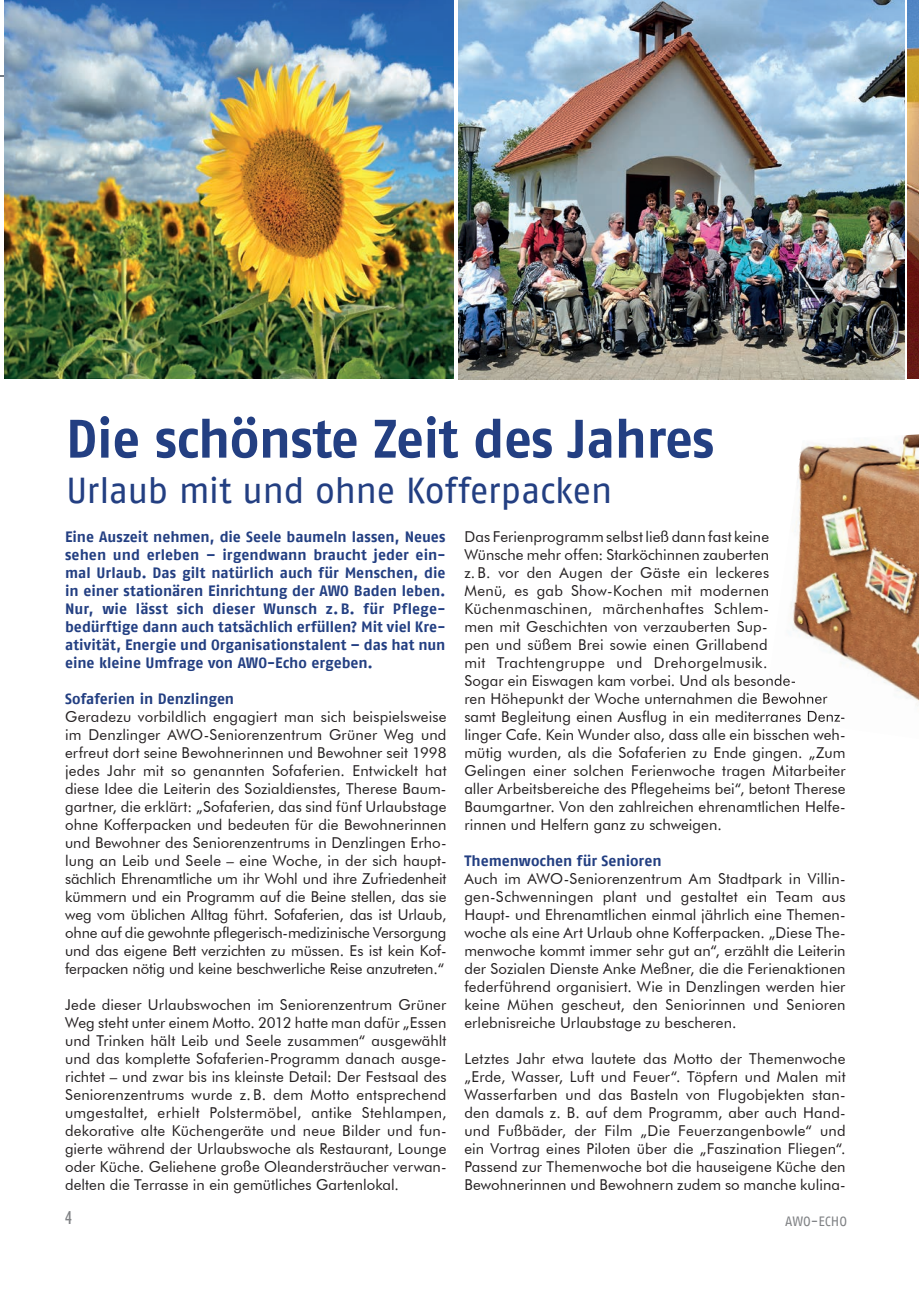
<style>
.page{position:relative;width:919px;height:1289px;background:#fff}
.page>*{position:absolute;margin:0;border:0;box-sizing:border-box;transform-origin:0 0}
.t1{font:700 54px "AWO Fago Office";letter-spacing:-.01em;color:#233f82}
.t2{font:36px "AWO Fago Office";letter-spacing:-.02em;color:#233f82}
.t3{font:500 condensed 18px "Futura BT";color:#808285}
.t4{font:15px/18px "Futura BT";letter-spacing:.01em;color:#231f20;text-align:justify}
.t5{font:700 15px/18px "AWO Fago Office";letter-spacing:-.005em;color:#233f82;text-align:justify}
.t6{font:13.5px "AWO Fago Office";color:#808285}
</style>
<div class="page">
<hr style="left:0;top:75px;width:314px;height:2px;background:#737b84">
<img style="left:5px;top:0;width:448px;height:378px">
<img style="left:790px;top:434px;width:128px;height:285px">
<img style="left:768px;top:674px;width:27px;height:15px">
<img style="left:765px;top:692px;width:62px;height:15px">
<img style="left:763px;top:710px;width:81px;height:12px">
<img style="left:458px;top:0;width:446px;height:379px">
<img style="left:907px;top:0;width:11px;height:379px">
<h1 class="t1" style="left:66px;top:407px;width:649px">Die schönste Zeit des Jahres</h1>
<h2 class="t2" style="left:66px;top:469px;width:548px">Urlaub mit und ohne Kofferpacken</h2>
<p class="t4" style="left:464px;top:527px;width:383px;text-align:left">Das Ferienprogramm selbst ließ dann fast keine<br>Wünsche mehr offen: Starköchinnen zauberten<br>z. B. vor den Augen der Gäste ein leckeres<br>Menü, es gab Show-Kochen mit modernen Küchenmaschinen, märchenhaftes Schlem-<br>men mit Geschichten von verzauberten Sup-<br>pen und süßem Brei sowie einen Grillabend<br>mit Trachtengruppe und Drehorgelmusik.<br>Sogar ein Eiswagen kam vorbei. Und als besonde-<br>ren Höhepunkt der Woche unternahmen die Bewohner samt Begleitung einen Ausflug in ein mediterranes Denz&shy;linger Cafe. Kein Wunder also, dass alle ein bisschen weh&shy;mütig wurden, als die Sofaferien zu Ende gingen. „Zum Gelingen einer solchen Ferienwoche tragen Mitarbeiter aller Arbeitsbereiche des Pflegeheims bei“, betont Therese Baumgartner. Von den zahlreichen ehrenamtlichen Helfe&shy;rinnen und Helfern ganz zu schweigen.</p>
<p class="t5" style="left:464px;top:851px;width:199px">Themenwochen für Senioren</p>
<p class="t4" style="left:464px;top:869px;width:383px">Auch im AWO-Seniorenzentrum Am Stadtpark in Villin&shy;gen-Schwenningen plant und gestaltet ein Team aus Haupt- und Ehrenamtlichen einmal jährlich eine Themen&shy;woche als eine Art Urlaub ohne Kofferpacken. „Diese The&shy;menwoche kommt immer sehr gut an“, erzählt die Leiterin der Sozialen Dienste Anke Meßner, die die Ferienaktionen federführend organisiert. Wie in Denzlingen werden hier keine Mühen gescheut, den Seniorinnen und Senioren erlebnisreiche Urlaubstage zu bescheren.</p>
<p class="t4" style="left:464px;top:1049px;width:383px">Letztes Jahr etwa lautete das Motto der Themenwoche „Erde, Wasser, Luft und Feuer“. Töpfern und Malen mit Wasserfarben und das Basteln von Flugobjekten stan&shy;den damals z. B. auf dem Programm, aber auch Hand&shy;und Fußbäder, der Film „Die Feuerzangenbowle“ und ein Vortrag eines Piloten über die „Faszination Fliegen“.<br>Passend zur Themenwoche bot die hauseigene Küche den Bewohnerinnen und Bewohnern zudem so manche kulina-</p>
<p class="t5" style="left:65px;top:527px;width:382px">Eine Auszeit nehmen, die Seele baumeln lassen, Neues sehen und erleben – irgendwann braucht jeder ein&shy;mal Urlaub. Das gilt natürlich auch für Menschen, die in einer stationären Einrichtung der AWO Baden leben.<br>Nur, wie lässt sich dieser Wunsch z. B. für Pflege&shy;bedürftige dann auch tatsächlich erfüllen? Mit viel Kre&shy;ativität, Energie und Organisationstalent – das hat nun eine kleine Umfrage von AWO-Echo ergeben.</p>
<p class="t5" style="left:65px;top:689px;width:171px">Sofaferien in Denzlingen</p>
<p class="t4" style="left:65px;top:707px;width:383px">Geradezu vorbildlich engagiert man sich beispielsweise im Denzlinger AWO-Seniorenzentrum Grüner Weg und erfreut dort seine Bewohnerinnen und Bewohner seit 1998 jedes Jahr mit so genannten Sofaferien. Entwickelt hat diese Idee die Leiterin des Sozialdienstes, Therese Baum&shy;gartner, die erklärt: „Sofaferien, das sind fünf Urlaubstage ohne Kofferpacken und bedeuten für die Bewohnerinnen und Bewohner des Seniorenzentrums in Denzlingen Erho&shy;lung an Leib und Seele – eine Woche, in der sich haupt&shy;sächlich Ehrenamtliche um ihr Wohl und ihre Zufriedenheit kümmern und ein Programm auf die Beine stellen, das sie weg vom üblichen Alltag führt. Sofaferien, das ist Urlaub, ohne auf die gewohnte pflegerisch-medizinische Versorgung und das eigene Bett verzichten zu müssen. Es ist kein Kof&shy;ferpacken nötig und keine beschwerliche Reise anzutreten.“</p>
<p class="t4" style="left:65px;top:995px;width:383px">Jede dieser Urlaubswochen im Seniorenzentrum Grüner Weg steht unter einem Motto. 2012 hatte man dafür „Essen und Trinken hält Leib und Seele zusammen“ ausgewählt und das komplette Sofaferien-Programm danach ausge&shy;richtet – und zwar bis ins kleinste Detail: Der Festsaal des Seniorenzentrums wurde z. B. dem Motto entsprechend umgestaltet, erhielt Polstermöbel, antike Stehlampen, dekorative alte Küchengeräte und neue Bilder und fun&shy;gierte während der Urlaubswoche als Restaurant, Lounge oder Küche. Geliehene große Oleandersträucher verwan&shy;delten die Terrasse in ein gemütliches Gartenlokal.</p>
<p class="t3" style="left:65px;top:1206px;width:8px">4</p>
<p class="t6" style="left:785px;top:1213px;width:64px">AWO-ECHO</p>
</div>
